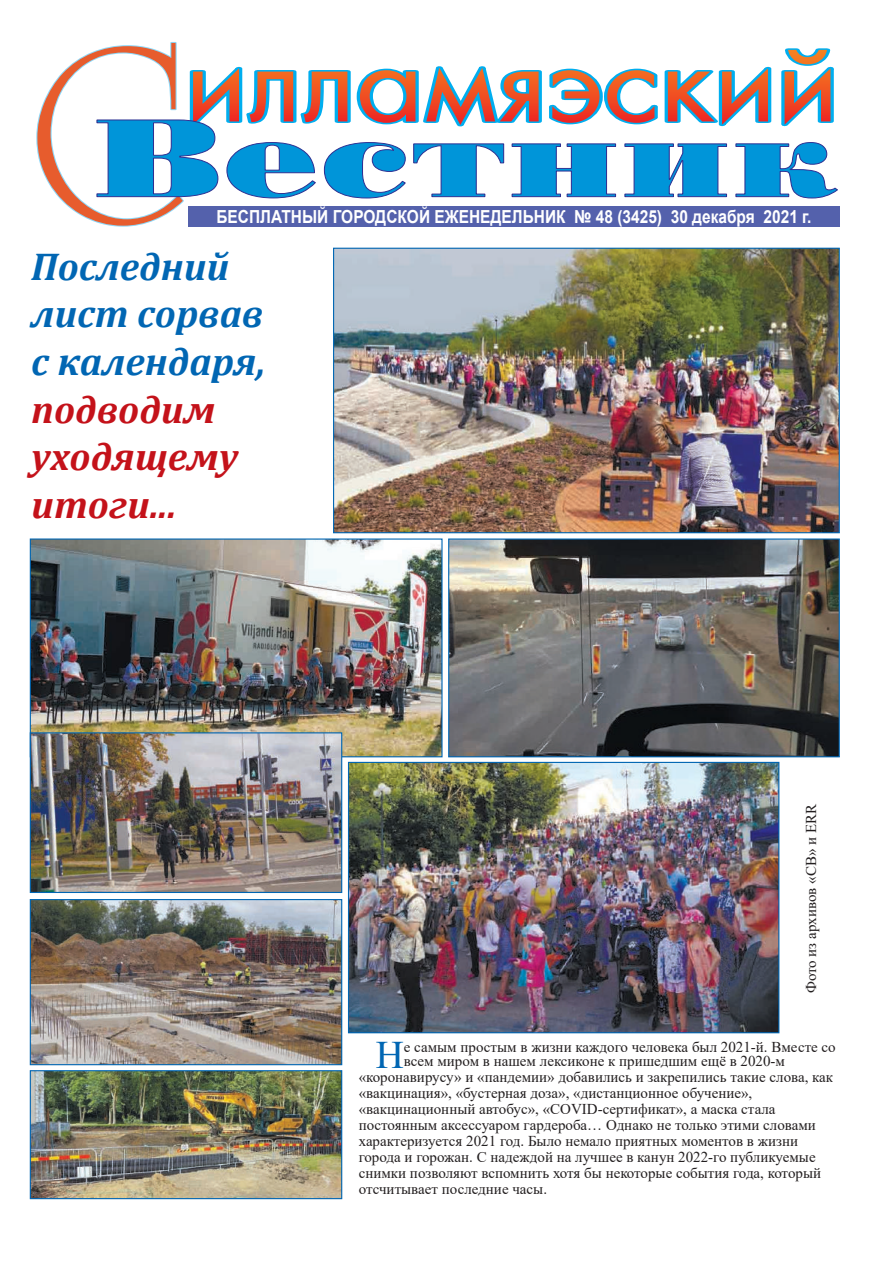
<style>
.page{position:relative;width:893px;height:1263px;background:#fff}
.page>*{position:absolute;margin:0;border:0;box-sizing:border-box;transform-origin:0 0}
.t1{font:italic 700 39px/47.7px "Cambria";color:#0166b3}
.t2{font:italic 700 39px/47.7px "Cambria";color:#c4121a}
.t3{font:39px "Times New Roman";color:#0166b3}
.t4{font:700 18px "Arial";color:#fff;scale:.86 1}
.t5{font:15px/15.9px "Times New Roman";color:#231f20}
</style>
<div class="page">
<svg style="left:36px;top:42px;width:798px;height:185px"></svg>
<svg style="left:193px;top:50px;width:637px;height:69px"></svg>
<svg style="left:96px;top:119px;width:742px;height:80px"></svg>
<div style="left:188px;top:206px;width:652px;height:21px;background:#5461ac"></div>
<img style="left:335px;top:250px;width:503px;height:281px">
<div style="left:333px;top:248px;width:507px;height:285px;border:1px solid #0166b3"></div>
<img style="left:450px;top:540px;width:388px;height:215px">
<div style="left:448px;top:538px;width:392px;height:219px;border:1px solid #0166b3"></div>
<img style="left:32px;top:540px;width:409px;height:215px">
<div style="left:30px;top:538px;width:413px;height:219px;border:1px solid #0166b3"></div>
<img style="left:350px;top:764px;width:427px;height:267px">
<div style="left:348px;top:762px;width:431px;height:271px;border:1px solid #0166b3"></div>
<img style="left:32px;top:734px;width:308px;height:157px">
<div style="left:30px;top:732px;width:312px;height:161px;border:1px solid #0166b3"></div>
<img style="left:32px;top:901px;width:308px;height:162px">
<div style="left:30px;top:899px;width:312px;height:166px;border:1px solid #0166b3"></div>
<img style="left:32px;top:1072px;width:308px;height:125px">
<div style="left:30px;top:1070px;width:312px;height:129px;border:1px solid #0166b3"></div>
<p class="t4" style="left:216px;top:207px;width:693px">БЕСПЛАТНЫЙ ГОРОДСКОЙ ЕЖЕНЕДЕЛЬНИК № 48 (3425) 30 декабря 2021 г.</p>
<h1 class="t1" style="left:31px;top:241px;width:235px">Последний лист сорвав с календаря,</h1>
<h1 class="t2" style="left:31px;top:385px;width:209px">подводим уходящему итоги...</h1>
<p class="t5" style="left:803px;top:993px;width:191px;rotate:-90deg">Фото из архивов «СВ» и ERR</p>
<h1 class="t3" style="left:376px;top:1033px;width:30px">Н</h1>
<p class="t5" style="left:404px;top:1039px;width:434px;line-height:14.5px">е самым простым в жизни каждого человека был 2021-й. Вместе со всем миром в нашем лексиконе к пришедшим ещё в 2020-м</p>
<p class="t5" style="left:359px;top:1069px;width:476px">«коронавирусу» и «пандемии» добавились и закрепились такие слова, как «вакцинация», «бустерная доза», «дистанционное обучение», «вакцинационный автобус», «COVID-сертификат», а маска стала постоянным аксессуаром гардероба… Однако не только этими словами характеризуется 2021 год. Было немало приятных моментов в жизни города и горожан. С надеждой на лучшее в канун 2022-го публикуемые снимки позволяют вспомнить хотя бы некоторые события года, который отсчитывает последние часы.</p>
</div>
